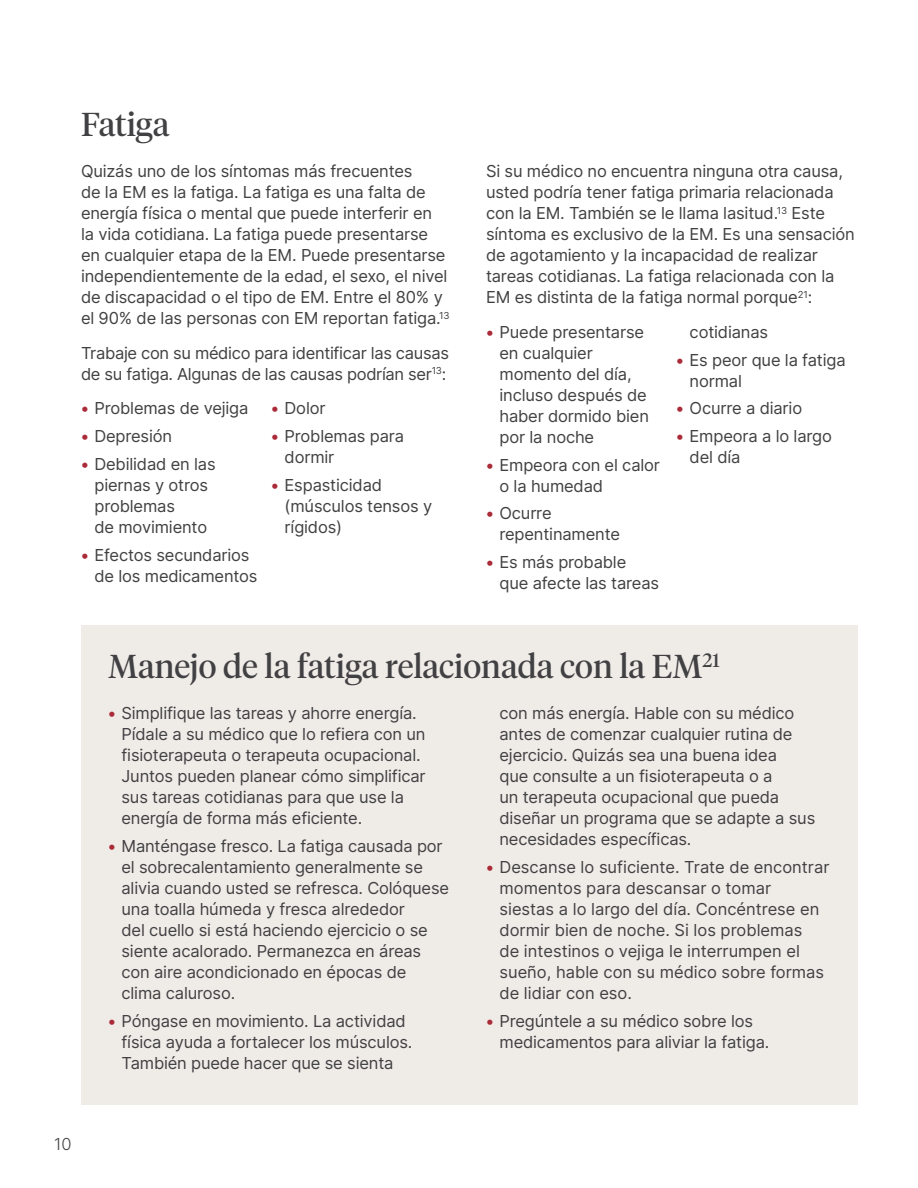
<style>
.page{position:relative;width:918px;height:1188px;background:#fff}
.page>*{position:absolute;margin:0;border:0;box-sizing:border-box;transform-origin:0 0}
._2nd_level_head{font:33px "Tiempos Headline";color:#414042}
.body_copy{font:16.5px/21px "Inter";letter-spacing:-.01em;color:#414042}
.t1{font:300 16.5px "Inter";color:#414042}
.s1{font-weight:700;color:#aa2a38}
</style>
<div class="page">
<div style="left:81px;top:625px;width:776px;height:480px;background:#efece8"></div>
<p class="_2nd_level_head" style="left:81px;top:102px;width:90px">Fatiga</p>
<p class="body_copy" style="left:81px;top:161px;width:370px">Quizás uno de los síntomas más frecuentes<br>de la EM es la fatiga. La fatiga es una falta de energía física o mental que puede interferir en<br>la vida cotidiana. La fatiga puede presentarse en cualquier etapa de la EM. Puede presentarse independientemente de la edad, el sexo, el nivel de discapacidad o el tipo de EM. Entre el 80% y el 90% de las personas con EM reportan fatiga.<sup>13</sup></p>
<p class="body_copy" style="left:81px;top:342px;width:370px">Trabaje con su médico para identificar las causas de su fatiga. Algunas de las causas podrían ser<sup>13</sup>:</p>
<p class="body_copy" style="left:81px;top:398px;width:169px"><span class="s1">•</span> Problemas de vejiga</p>
<p class="body_copy" style="left:81px;top:425px;width:93px"><span class="s1">•</span> Depresión</p>
<p class="body_copy" style="left:94px;top:453px;width:123px;text-indent:-14px"><span class="s1">•</span> Debilidad en las piernas y otros problemas<br>de movimiento</p>
<p class="body_copy" style="left:94px;top:544px;width:165px;text-indent:-14px"><span class="s1">•</span> Efectos secundarios de los medicamentos</p>
<p class="body_copy" style="left:271px;top:398px;width:56px"><span class="s1">•</span> Dolor</p>
<p class="body_copy" style="left:285px;top:425px;width:121px;text-indent:-14px"><span class="s1">•</span> Problemas para dormir</p>
<p class="body_copy" style="left:285px;top:474px;width:149px;text-indent:-14px"><span class="s1">•</span> Espasticidad (músculos tensos y rígidos)</p>
<p class="body_copy" style="left:486px;top:161px;width:370px">Si su médico no encuentra ninguna otra causa, usted podría tener fatiga primaria relacionada con la EM. También se le llama lasitud.<sup>13</sup> Este síntoma es exclusivo de la EM. Es una sensación de agotamiento y la incapacidad de realizar tareas cotidianas. La fatiga relacionada con la EM es distinta de la fatiga normal porque<sup>21</sup>:</p>
<p class="body_copy" style="left:500px;top:321px;width:151px;text-indent:-14px"><span class="s1">•</span> Puede presentarse en cualquier momento del día, incluso después de haber dormido bien por la noche</p>
<p class="body_copy" style="left:500px;top:454px;width:162px;text-indent:-14px"><span class="s1">•</span> Empeora con el calor o la humedad</p>
<p class="body_copy" style="left:500px;top:503px;width:122px;text-indent:-14px"><span class="s1">•</span> Ocurre repentinamente</p>
<p class="body_copy" style="left:500px;top:551px;width:161px;text-indent:-14px"><span class="s1">•</span> Es más probable que afecte las tareas</p>
<p class="body_copy" style="left:690px;top:321px;width:80px">cotidianas</p>
<p class="body_copy" style="left:690px;top:349px;width:158px;text-indent:-14px"><span class="s1">•</span> Es peor que la fatiga normal</p>
<p class="body_copy" style="left:676px;top:398px;width:128px"><span class="s1">•</span> Ocurre a diario</p>
<p class="body_copy" style="left:690px;top:425px;width:144px;text-indent:-14px"><span class="s1">•</span> Empeora a lo largo del día</p>
<p class="_2nd_level_head" style="left:108px;top:644px;width:613px">Manejo de la fatiga relacionada con la EM<sup>21</sup></p>
<p class="body_copy" style="left:122px;top:703px;width:306px;text-indent:-14px"><span class="s1">•</span> Simplifique las tareas y ahorre energía.<br>Pídale a su médico que lo refiera con un fisioterapeuta o terapeuta ocupacional.<br>Juntos pueden planear cómo simplificar sus tareas cotidianas para que use la energía de forma más eficiente.</p>
<p class="body_copy" style="left:122px;top:835px;width:329px;text-indent:-14px"><span class="s1">•</span> Manténgase fresco. La fatiga causada por el sobrecalentamiento generalmente se alivia cuando usted se refresca. Colóquese una toalla húmeda y fresca alrededor<br>del cuello si está haciendo ejercicio o se siente acalorado. Permanezca en áreas con aire acondicionado en épocas de clima caluroso.</p>
<p class="body_copy" style="left:122px;top:1010px;width:293px;text-indent:-14px"><span class="s1">•</span> Póngase en movimiento. La actividad física ayuda a fortalecer los músculos.<br>También puede hacer que se sienta</p>
<p class="body_copy" style="left:500px;top:703px;width:317px">con más energía. Hable con su médico antes de comenzar cualquier rutina de ejercicio. Quizás sea una buena idea<br>que consulte a un fisioterapeuta o a<br>un terapeuta ocupacional que pueda diseñar un programa que se adapte a sus necesidades específicas.</p>
<p class="body_copy" style="left:500px;top:856px;width:331px;text-indent:-14px"><span class="s1">•</span> Descanse lo suficiente. Trate de encontrar momentos para descansar o tomar siestas a lo largo del día. Concéntrese en dormir bien de noche. Si los problemas<br>de intestinos o vejiga le interrumpen el sueño, hable con su médico sobre formas de lidiar con eso.</p>
<p class="body_copy" style="left:500px;top:1010px;width:271px;text-indent:-14px"><span class="s1">•</span> Pregúntele a su médico sobre los medicamentos para aliviar la fatiga.</p>
<p class="t1" style="left:54px;top:1132px;width:19px">10</p>
</div>
